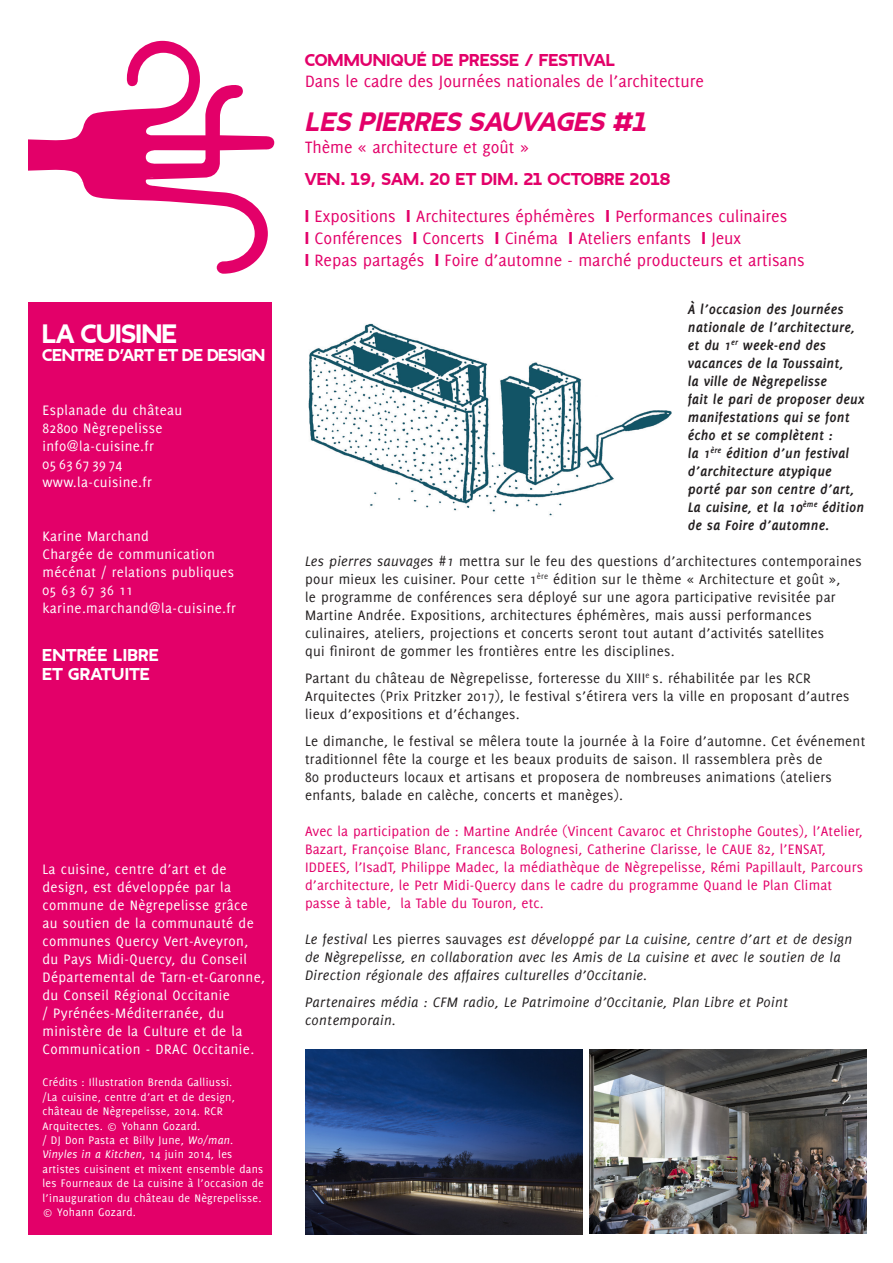
<style>
.page{position:relative;width:893px;height:1263px;background:#fff}
.page>*{position:absolute;margin:0;border:0;box-sizing:border-box;transform-origin:0 0}
.t1{font:italic 700 23.25px "Irma";color:#e30069}
.t2{font:700 23.25px "Irma";letter-spacing:.01em;color:#fff}
.t3{font:18px/21.6px "Delicious";color:#e30069}
.t4{font:15px/18px "Delicious";letter-spacing:.02em;color:#231f20}
.t5{font:15px/18px "Delicious";letter-spacing:.025em;color:#fff}
.t6{font:15px/18px "Delicious";letter-spacing:.01em;color:#e30069}
.t7{font:italic 700 15px/18px "Delicious";letter-spacing:.01em;color:#231f20}
.t8{font:italic 15px/18px "Delicious";letter-spacing:.02em;color:#231f20}
.t9{font:700 15px "Irma";letter-spacing:.05em;color:#e30069}
.t10{font:700 15px "Irma";letter-spacing:.01em;color:#fff}
.t11{font:700 15px/18px "Irma";letter-spacing:.06em;color:#fff}
.t12{font:12px/14.4px "Delicious";letter-spacing:.025em;color:#fff}
.s1{font-style:italic}
.s2{font-family:"Irma";font-weight:700;font-size:15px}
.s3{font-style:normal}
</style>
<div class="page">
<svg style="left:28px;top:41px;width:246px;height:233px"></svg>
<div style="left:28px;top:302px;width:244px;height:961px;background:#e30069"></div>
<div style="left:0;top:1235px;width:893px;height:28px;background:#fff"></div>
<img style="left:308px;top:323px;width:364px;height:193px">
<img style="left:590px;top:1049px;width:276px;height:185px">
<img style="left:305px;top:1049px;width:277px;height:185px">
<h1 class="t2" style="left:43px;top:318px;width:136px">LA CUISINE</h1>
<p class="t10" style="left:43px;top:345px;width:224px">CENTRE D’ART ET DE DESIGN</p>
<p class="t5" style="left:43px;top:401px;width:141px">Esplanade du château<br>82800 Nègrepelisse info@la-cuisine.fr<br>05 63 67 39 74 www.la-cuisine.fr</p>
<p class="t5" style="left:43px;top:527px;width:195px">Karine Marchand<br>Chargée de communication mécénat / relations publiques<br>05 63 67 36 11 karine.marchand@la-cuisine.fr</p>
<p class="t11" style="left:43px;top:646px;width:118px">ENTRÉE LIBRE<br>ET GRATUITE</p>
<p class="t5" style="left:43px;top:860px;width:224px">La cuisine, centre d’art et de design, est développée par la commune de Nègrepelisse grâce au soutien de la communauté de communes Quercy Vert-Aveyron, du Pays Midi-Quercy, du Conseil<br>Départemental de Tarn-et-Garonne, du Conseil Régional Occitanie<br>/ Pyrénées-Méditerranée, du ministère de la Culture et de la<br>Communication - DRAC Occitanie.</p>
<p class="t12" style="left:43px;top:1075px;width:223px">Crédits : Illustration Brenda Galliussi.<br>/La cuisine, centre d’art et de design, château de Nègrepelisse, 2014. RCR Arquitectes. © Yohann Gozard.<br>/ DJ Don Pasta et Billy June, <span class="s1">Wo/man.<br>Vinyles in a Kitchen</span>, 14 juin 2014, les artistes cuisinent et mixent ensemble dans les Fourneaux de La cuisine à l’occasion de l’inauguration du château de Nègrepelisse. © Yohann Gozard.</p>
<p class="t9" style="left:305px;top:50px;width:311px">COMMUNIQUÉ DE PRESSE / FESTIVAL</p>
<p class="t3" style="left:305px;top:70px;width:400px">Dans le cadre des Journées nationales de l’architecture</p>
<h1 class="t1" style="left:305px;top:106px;width:348px">LES PIERRES SAUVAGES #1</h1>
<p class="t3" style="left:305px;top:136px;width:225px">Thème « architecture et goût »</p>
<p class="t9" style="left:305px;top:168px;width:367px">VEN. 19, SAM. 20 ET DIM. 21 OCTOBRE 2018</p>
<p class="t3" style="left:305px;top:205px;width:501px"><span class="s2">I</span> Expositions <span class="s2">I</span> Architectures éphémères <span class="s2">I</span> Performances culinaires<br><span class="s2">I</span> Conférences <span class="s2">I</span> Concerts <span class="s2">I</span> Cinéma <span class="s2">I</span> Ateliers enfants <span class="s2">I</span> Jeux<br><span class="s2">I</span> Repas partagés <span class="s2">I</span> Foire d’automne - marché producteurs et artisans</p>
<p class="t7" style="left:688px;top:300px;width:178px">À l’occasion des Journées nationale de l’architecture, et du 1<sup>er</sup> week-end des vacances de la Toussaint,<br>la ville de Nègrepelisse<br>fait le pari de proposer deux manifestations qui se font écho et se complètent :<br>la 1<sup>ère</sup> édition d’un festival d’architecture atypique porté par son centre d’art,<br>La cuisine, et la 10<sup>ème</sup> édition de sa Foire d’automne.</p>
<p class="t4" style="left:305px;top:552px;width:558px"><span class="s1">Les pierres sauvages #1</span> mettra sur le feu des questions d’architectures contemporaines pour mieux les cuisiner. Pour cette 1<sup>ère</sup> édition sur le thème « Architecture et goût »,<br>le programme de conférences sera déployé sur une agora participative revisitée par Martine Andrée. Expositions, architectures éphémères, mais aussi performances culinaires, ateliers, projections et concerts seront tout autant d’activités satellites<br>qui finiront de gommer les frontières entre les disciplines.</p>
<p class="t4" style="left:305px;top:669px;width:546px">Partant du château de Nègrepelisse, forteresse du XIII<sup>e</sup> s. réhabilitée par les RCR<br>Arquitectes (Prix Pritzker 2017), le festival s’étirera vers la ville en proposant d’autres lieux d’expositions et d’échanges.</p>
<p class="t4" style="left:305px;top:732px;width:562px">Le dimanche, le festival se mêlera toute la journée à la Foire d’automne. Cet événement traditionnel fête la courge et les beaux produits de saison. Il rassemblera près de<br>80 producteurs locaux et artisans et proposera de nombreuses animations (ateliers enfants, balade en calèche, concerts et manèges).</p>
<p class="t6" style="left:305px;top:822px;width:559px">Avec la participation de : Martine Andrée (Vincent Cavaroc et Christophe Goutes), l’Atelier, Bazart, Françoise Blanc, Francesca Bolognesi, Catherine Clarisse, le CAUE 82, l’ENSAT, IDDEES, l’IsadT, Philippe Madec, la médiathèque de Nègrepelisse, Rémi Papillault, Parcours d’architecture, le Petr Midi-Quercy dans le cadre du programme Quand le Plan Climat passe à table, la Table du Touron, etc.</p>
<p class="t8" style="left:305px;top:930px;width:549px">Le festival <span class="s3">Les pierres sauvages</span> est développé par La cuisine, centre d’art et de design de Nègrepelisse, en collaboration avec les Amis de La cuisine et avec le soutien de la<br>Direction régionale des affaires culturelles d’Occitanie.</p>
<p class="t8" style="left:305px;top:993px;width:485px">Partenaires média : CFM radio, Le Patrimoine d’Occitanie, Plan Libre et Point contemporain.</p>
</div>
